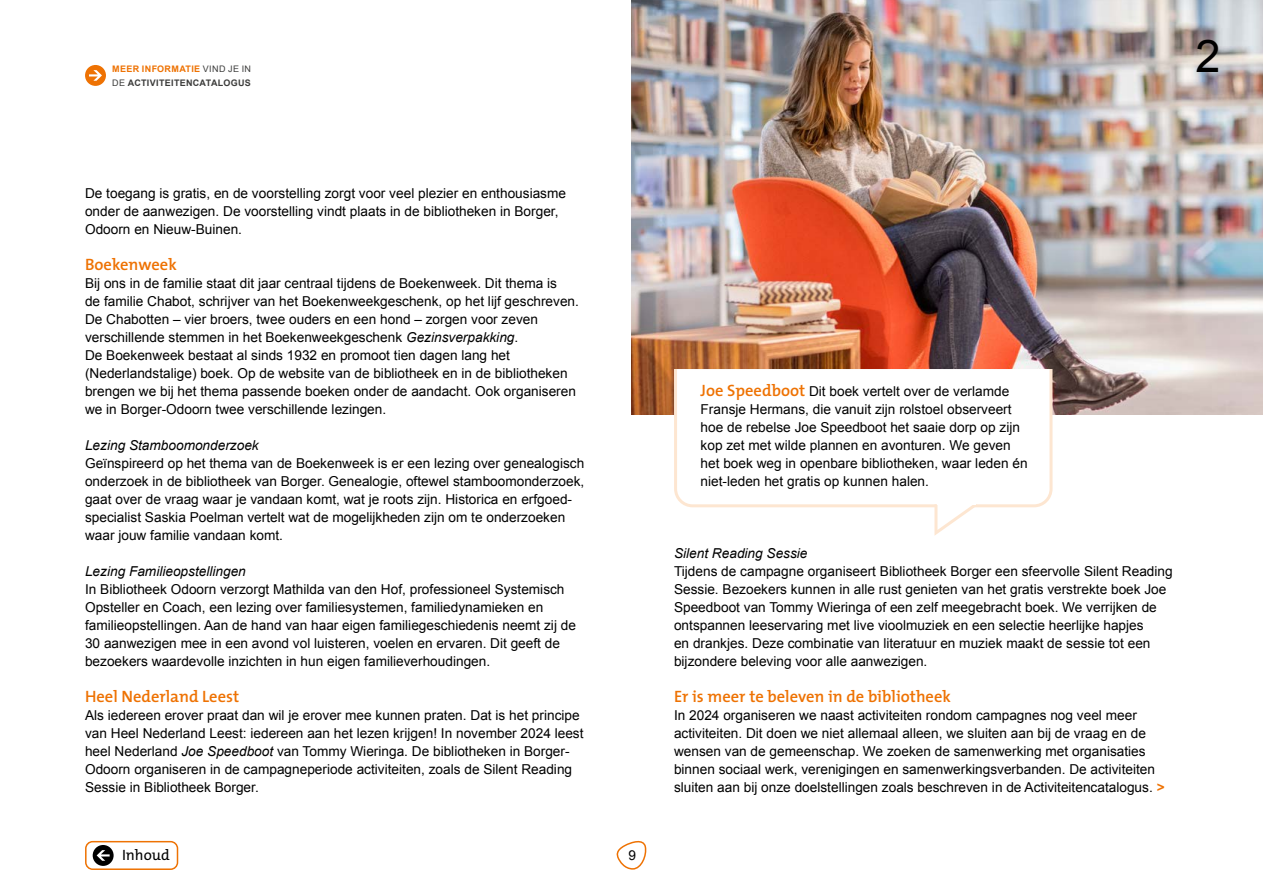
<style>
.page{position:relative;width:1263px;height:893px;background:#fff}
.page>*{position:absolute;margin:0;border:0;box-sizing:border-box;transform-origin:0 0}
.t1{font:45px "Arial";color:#000}
.t2{font:600 16.5px "The Mix";color:#ee7203}
.t3{font:15px "The Mix";color:#000}
.t4{font:13.65px/18px "Arial";color:#000}
.t5{font:italic 13.65px "Arial";color:#000}
.t6{font:700 9px "Arial";letter-spacing:.035em;color:#3c3c3b}
.t7{font:700 9px "Arial";letter-spacing:.04em;color:#ee7203}
.s1{font-weight:400;color:#3c3c3b}
.s2{font-weight:400}
.s3{font-style:italic}
.s4{font-family:"The Mix";font-weight:600;font-size:16.5px;color:#ee7203}
.s5{font-weight:700;color:#ee7203}
</style>
<div class="page">
<div style="left:85px;top:841px;width:93px;height:29px;border:2px solid #ee7203;border-radius:7px"></div>
<div style="left:93px;top:845px;width:21px;height:21px;background:#000;border-radius:50%"></div>
<svg style="left:97px;top:850px;width:13px;height:11px"></svg>
<img style="left:631px;top:0;width:632px;height:414px">
<svg style="left:616px;top:840px;width:31px;height:30px"></svg>
<svg style="left:672px;top:366px;width:382px;height:142px"></svg>
<svg style="left:933px;top:500px;width:47px;height:36px"></svg>
<hr style="left:937px;top:503px;width:39px;height:1px;background:#fff">
<div style="left:85px;top:65px;width:21px;height:21px;background:#ee7203;border-radius:50%"></div>
<svg style="left:89px;top:70px;width:13px;height:11px"></svg>
<p class="t7" style="left:112px;top:63px;width:140px">MEER INFORMATIE <span class="s1">VIND JE IN</span></p>
<p class="t6" style="left:112px;top:76px;width:140px"><span class="s2">DE</span> ACTIVITEITENCATALOGUS</p>
<p class="t4" style="left:85px;top:184px;width:483px">De toegang is gratis, en de voorstelling zorgt voor veel plezier en enthousiasme onder de aanwezigen. De voorstelling vindt plaats in de bibliotheken in Borger,<br>Odoorn en Nieuw-Buinen.</p>
<p class="t2" style="left:85px;top:251px;width:93px">Boekenweek</p>
<p class="t4" style="left:85px;top:274px;width:473px">Bij ons in de familie staat dit jaar centraal tijdens de Boekenweek. Dit thema is</p>
<p class="t4" style="left:85px;top:292px;width:495px">de familie Chabot, schrijver van het Boekenweekgeschenk, op het lijf geschreven.<br>De Chabotten – vier broers, twee ouders en een hond – zorgen voor zeven verschillende stemmen in het Boekenweekgeschenk <span class="s3">Gezinsverpakking</span>.</p>
<p class="t4" style="left:85px;top:346px;width:492px">De Boekenweek bestaat al sinds 1932 en promoot tien dagen lang het (Nederlandstalige) boek. Op de website van de bibliotheek en in de bibliotheken brengen we bij het thema passende boeken onder de aandacht. Ook organiseren we in Borger-Odoorn twee verschillende lezingen.</p>
<p class="t5" style="left:85px;top:436px;width:175px">Lezing Stamboomonderzoek</p>
<p class="t4" style="left:85px;top:454px;width:501px">Geïnspireerd op het thema van de Boekenweek is er een lezing over genealogisch onderzoek in de bibliotheek van Borger. Genealogie, oftewel stamboomonderzoek, gaat over de vraag waar je vandaan komt, wat je roots zijn. Historica en erfgoed&shy;specialist Saskia Poelman vertelt wat de mogelijkheden zijn om te onderzoeken waar jouw familie vandaan komt.</p>
<p class="t5" style="left:85px;top:562px;width:162px">Lezing Familieopstellingen</p>
<p class="t4" style="left:85px;top:580px;width:492px">In Bibliotheek Odoorn verzorgt Mathilda van den Hof, professioneel Systemisch Opsteller en Coach, een lezing over familiesystemen, familiedynamieken en familieopstellingen. Aan de hand van haar eigen familiegeschiedenis neemt zij de 30 aanwezigen mee in een avond vol luisteren, voelen en ervaren. Dit geeft de bezoekers waardevolle inzichten in hun eigen familieverhoudingen.</p>
<p class="t2" style="left:85px;top:683px;width:156px">Heel Nederland Leest</p>
<p class="t4" style="left:85px;top:706px;width:500px">Als iedereen erover praat dan wil je erover mee kunnen praten. Dat is het principe van Heel Nederland Leest: iedereen aan het lezen krijgen! In november 2024 leest heel Nederland <span class="s3">Joe Speedboot</span> van Tommy Wieringa. De bibliotheken in Borger-Odoorn organiseren in de campagneperiode activiteiten, zoals de Silent Reading Sessie in Bibliotheek Borger.</p>
<p class="t3" style="left:122px;top:842px;width:49px">Inhoud</p>
<p class="t1" style="left:1195px;top:27px;width:27px">2</p>
<p class="t4" style="left:628px;top:846px;width:9px">9</p>
<p class="t4" style="left:701px;top:382px;width:329px"><span class="s4">Joe Speedboot</span> Dit boek vertelt over de verlamde Fransje Hermans, die vanuit zijn rolstoel observeert hoe de rebelse Joe Speedboot het saaie dorp op zijn kop zet met wilde plannen en avonturen. We geven het boek weg in openbare bibliotheken, waar leden én niet-leden het gratis op kunnen halen.</p>
<p class="t5" style="left:674px;top:544px;width:135px">Silent Reading Sessie</p>
<p class="t4" style="left:674px;top:562px;width:500px">Tijdens de campagne organiseert Bibliotheek Borger een sfeervolle Silent Reading Sessie. Bezoekers kunnen in alle rust genieten van het gratis verstrekte boek Joe Speedboot van Tommy Wieringa of een zelf meegebracht boek. We verrijken de ontspannen leeservaring met live vioolmuziek en een selectie heerlijke hapjes<br>en drankjes. Deze combinatie van literatuur en muziek maakt de sessie tot een bijzondere beleving voor alle aanwezigen.</p>
<p class="t2" style="left:674px;top:683px;width:278px">Er is meer te beleven in de bibliotheek</p>
<p class="t4" style="left:674px;top:706px;width:492px">In 2024 organiseren we naast activiteiten rondom campagnes nog veel meer activiteiten. Dit doen we niet allemaal alleen, we sluiten aan bij de vraag en de wensen van de gemeenschap. We zoeken de samenwerking met organisaties binnen sociaal werk, verenigingen en samenwerkingsverbanden. De activiteiten sluiten aan bij onze doelstellingen zoals beschreven in de Activiteitencatalogus. <span class="s5">&gt;</span></p>
</div>
